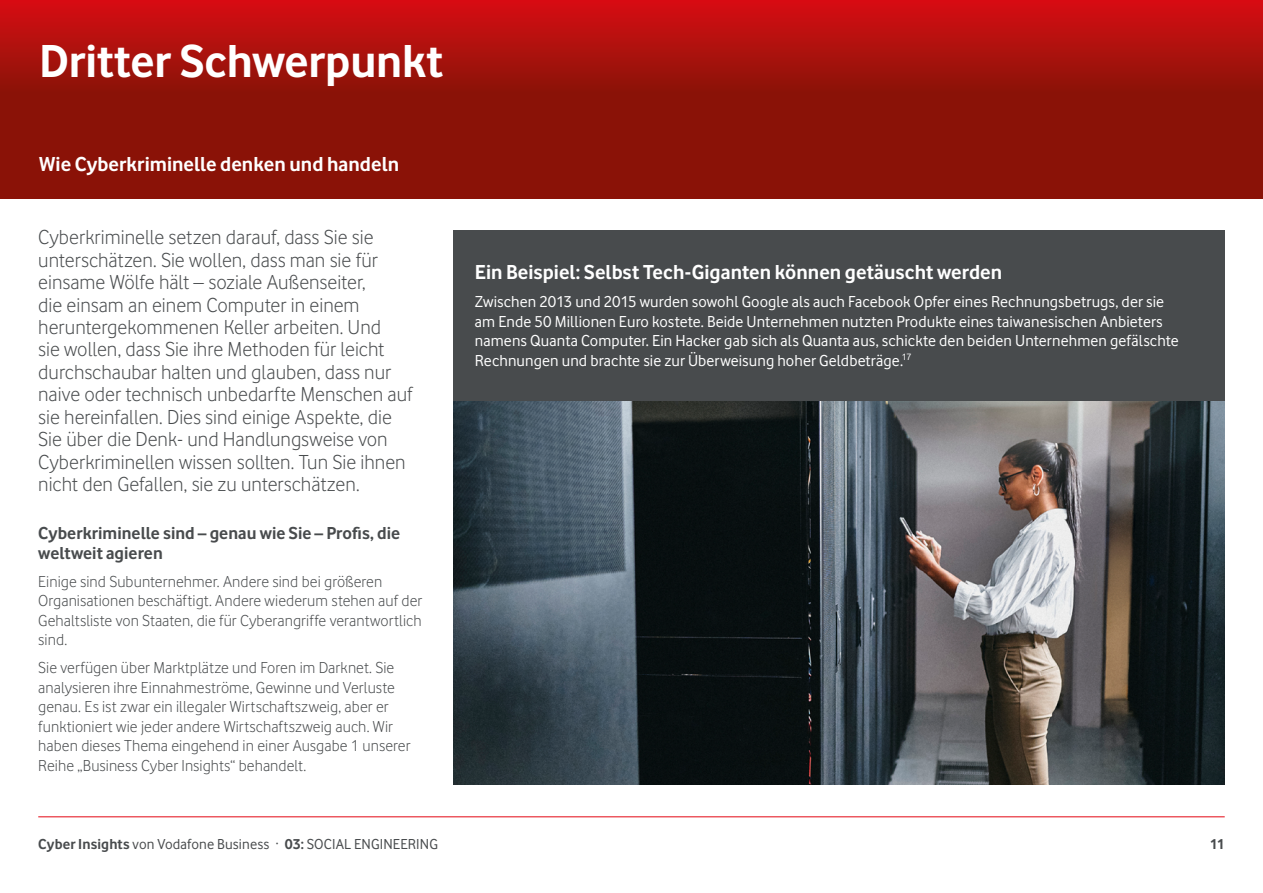
<style>
.page{position:relative;width:1263px;height:893px;background:#fff}
.page>*{position:absolute;margin:0;border:0;box-sizing:border-box;transform-origin:0 0}
.t1{font:700 48px "Vodafone";letter-spacing:-.005em;color:#fff}
.t2{font:300 21px/22.5px "Vodafone";color:#484b4d}
.t3{font:700 21px "Vodafone";color:#fff}
.t4{font:700 18px/19.5px "Vodafone";color:#484b4d}
.t5{font:300 16.5px/19.5px "Vodafone";letter-spacing:.005em;color:#484b4d}
.t6{font:16.5px/19.5px "Vodafone";letter-spacing:.005em;color:#fff}
.t7{font:15px "Vodafone";letter-spacing:.01em;color:#484b4d}
.t8{font:700 15px "Vodafone";color:#484b4d}
.s1{font-weight:700}
</style>
<div class="page">
<svg style="left:0;top:0;width:1263px;height:199px;background:#9c110a"></svg>
<div style="left:454px;top:230px;width:771px;height:171px;background:#484b4d"></div>
<img style="left:454px;top:401px;width:771px;height:383px">
<hr style="left:38px;top:816px;width:1187px;height:1px;background:#e30613">
<h1 class="t1" style="left:39px;top:32px;width:406px">Dritter Schwerpunkt</h1>
<p class="t3" style="left:39px;top:152px;width:361px">Wie Cyberkriminelle denken und handeln</p>
<p class="t2" style="left:38px;top:226px;width:376px">Cyberkriminelle setzen darauf, dass Sie sie unterschätzen. Sie wollen, dass man sie für einsame Wölfe hält – soziale Außenseiter,<br>die einsam an einem Computer in einem heruntergekommenen Keller arbeiten. Und<br>sie wollen, dass Sie ihre Methoden für leicht durchschaubar halten und glauben, dass nur naive oder technisch unbedarfte Menschen auf sie hereinfallen. Dies sind einige Aspekte, die Sie über die Denk- und Handlungsweise von Cyberkriminellen wissen sollten. Tun Sie ihnen nicht den Gefallen, sie zu unterschätzen.</p>
<p class="t4" style="left:38px;top:523px;width:363px">Cyberkriminelle sind – genau wie Sie – Profis, die weltweit agieren</p>
<p class="t5" style="left:38px;top:571px;width:386px">Einige sind Subunternehmer. Andere sind bei größeren Organisationen beschäftigt. Andere wiederum stehen auf der Gehaltsliste von Staaten, die für Cyberangriffe verantwortlich sind.</p>
<p class="t5" style="left:38px;top:658px;width:374px">Sie verfügen über Marktplätze und Foren im Darknet. Sie analysieren ihre Einnahmeströme, Gewinne und Verluste genau. Es ist zwar ein illegaler Wirtschaftszweig, aber er funktioniert wie jeder andere Wirtschaftszweig auch. Wir haben dieses Thema eingehend in einer Ausgabe 1 unserer Reihe „Business Cyber Insights“ behandelt.</p>
<p class="t3" style="left:475px;top:260px;width:529px">Ein Beispiel: Selbst Tech-Giganten können getäuscht werden</p>
<p class="t6" style="left:475px;top:292px;width:705px">Zwischen 2013 und 2015 wurden sowohl Google als auch Facebook Opfer eines Rechnungsbetrugs, der sie am Ende 50 Millionen Euro kostete. Beide Unternehmen nutzten Produkte eines taiwanesischen Anbieters namens Quanta Computer. Ein Hacker gab sich als Quanta aus, schickte den beiden Unternehmen gefälschte Rechnungen und brachte sie zur Überweisung hoher Geldbeträge.<sup>17</sup></p>
<p class="t7" style="left:38px;top:835px;width:401px"><span class="s1">Cyber Insights</span> von Vodafone Business · <span class="s1">03:</span> SOCIAL ENGINEERING</p>
<p class="t8" style="left:1210px;top:835px;width:17px">11</p>
</div>
